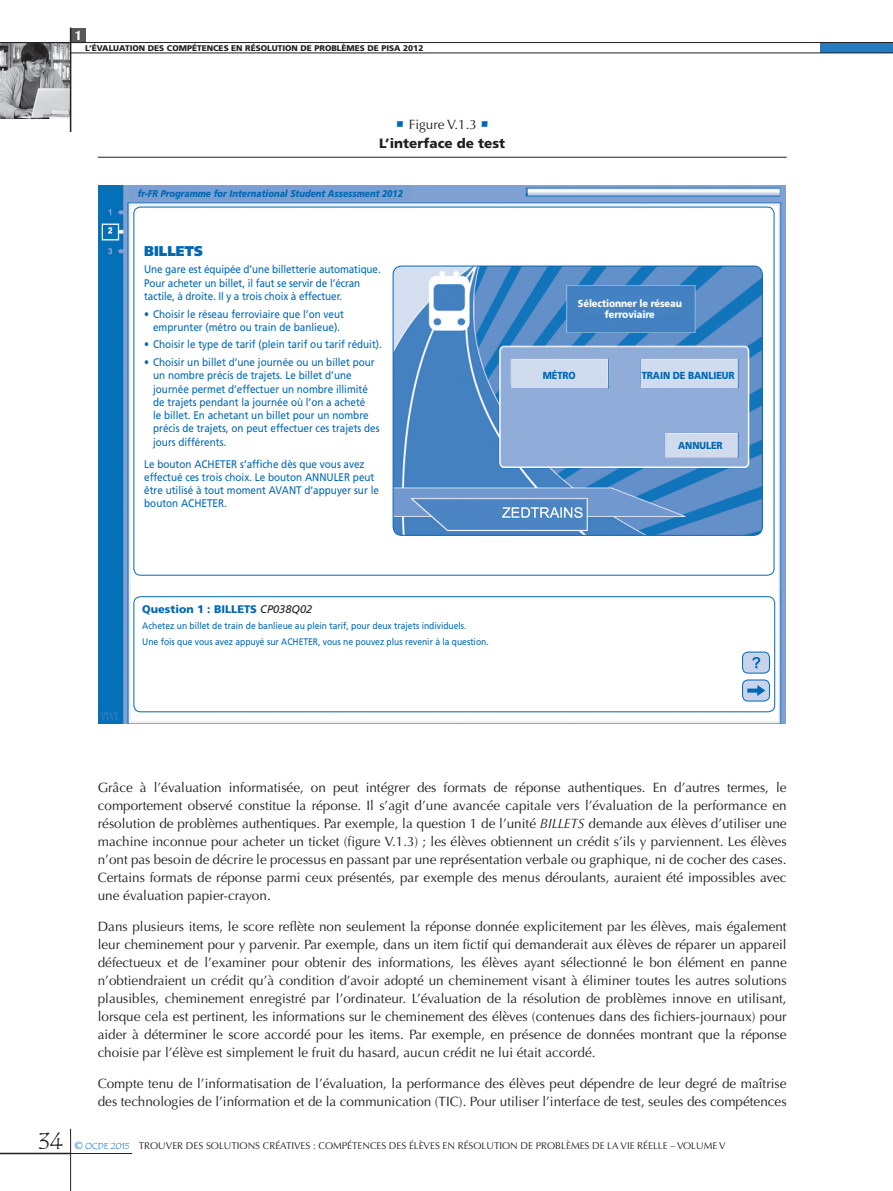
<style>
.page{position:relative;width:893px;height:1191px;background:#fff}
.page>*{position:absolute;margin:0;border:0;box-sizing:border-box;transform-origin:0 0}
.t1{font:24px "Tempus Sans ITC Std";color:#231f20}
.t2{font:900 14.1px "Frutiger LT Std";color:#0168b3;scale:.9 1}
.t3{font:13.5px/18px "Optima LT Std";color:#231f20;text-align:justify}
.t4{font:900 13.5px "Frutiger LT Std";color:#231f20}
.t5{font:900 13.5px "Optima LT Std";color:#fff}
.t6{font:10.95px/13.2px "Frutiger LT Std";color:#0168b3;scale:.9 1}
.t7{font:900 10.95px "Frutiger LT Std";color:#0168b3}
.t8{font:900 10.2px/11.1px "Frutiger LT Std";letter-spacing:-.01em;color:#fff;text-align:center;scale:.9 1}
.t9{font:900 10.2px "Frutiger LT Std";letter-spacing:-.01em;color:#0168b3;scale:.9 1}
.t10{font:italic 900 9.9px "Frutiger LT Std";color:#0168b3;scale:.86 1}
.t11{font:9.75px "Optima LT Std";color:#231f20}
.t12{font:9.45px/15.8px "Frutiger LT Std";color:#0168b3;scale:.9 1}
.t13{font:900 8.25px "Frutiger LT Std";color:#231f20}
.s1{font-family:"ITC Eras Std";font-weight:900;font-size:15px;color:#0168b3}
.s2{font-weight:400;font-style:italic;color:#231f20}
.s3{font-style:italic}
.s4{font-size:10.5px;color:#0168b3}
.s5{font-family:"Tempus Sans ITC Std";font-size:9px;color:#0168b3}
</style>
<div class="page">
<img style="left:0;top:43px;width:70px;height:76px">
<div style="left:821px;top:43px;width:72px;height:10px;background:#277abe"></div>
<div style="left:71px;top:28px;width:14px;height:15px;background:#57585a"></div>
<hr style="left:0;top:42px;width:893px;height:1px;background:#231f20">
<hr style="left:71px;top:53px;width:822px;height:1px;background:#231f20">
<hr style="left:70px;top:28px;width:1px;height:104px;background:#231f20">
<hr style="left:70px;top:1128px;width:1px;height:63px;background:#231f20">
<hr style="left:71px;top:1153px;width:61px;height:1px;background:#231f20">
<hr style="left:0;top:1152px;width:71px;height:2px;background:#231f20">
<hr style="left:98px;top:157px;width:689px;height:1px;background:#231f20">
<img style="left:99px;top:185px;width:686px;height:538px">
<div style="left:129px;top:186px;width:282px;height:13px;background:#7c9fd2"></div>
<div style="left:135px;top:236px;width:258px;height:288px;background:#fff"></div>
<div style="left:134px;top:596px;width:641px;height:116px;background:#fff;border-radius:7px"></div>
<div style="left:133px;top:596px;width:642px;height:116px;border:1px solid #0168b3;border-radius:7px"></div>
<div style="left:742px;top:652px;width:27px;height:21px;background:#c6d3eb;border-radius:6px"></div>
<div style="left:742px;top:651px;width:28px;height:22px;border:1px solid #0168b3;border-radius:6px"></div>
<svg style="left:752px;top:657px;width:8px;height:11px"></svg>
<div style="left:742px;top:680px;width:27px;height:21px;background:#c6d3eb;border-radius:6px"></div>
<div style="left:742px;top:679px;width:28px;height:22px;border:1px solid #0168b3;border-radius:6px"></div>
<svg style="left:747px;top:685px;width:18px;height:11px"></svg>
<img style="left:393px;top:266px;width:369px;height:269px">
<div style="left:393px;top:266px;width:370px;height:269px;border:1px solid #0168b3;border-radius:9px"></div>
<p class="t5" style="left:75px;top:28px;width:8px">1</p>
<p class="t13" style="left:85px;top:43px;width:340px">L’ÉVALUATION DES COMPÉTENCES EN RÉSOLUTION DE PROBLÈMES DE PISA 2012</p>
<p class="t3" style="left:394px;top:116px;width:97px"><span class="s1">•</span> Figure V.1.3 <span class="s1">•</span></p>
<p class="t4" style="left:379px;top:135px;width:128px">L’interface de test</p>
<p class="t10" style="left:138px;top:187px;width:310px">fr-FR Programme for International Student Assessment 2012</p>
<p class="t2" style="left:144px;top:242px;width:67px">BILLETS</p>
<p class="t6" style="left:144px;top:263px;width:264px">Une gare est équipée d’une billetterie automatique.<br>Pour acheter un billet, il faut se servir de l’écran tactile, à droite. Il y a trois choix à effectuer.</p>
<p class="t6" style="left:144px;top:307px;width:223px;text-align:center">• Choisir le réseau ferroviaire que l’on veut emprunter (métro ou train de banlieue).</p>
<p class="t6" style="left:144px;top:338px;width:266px">• Choisir le type de tarif (plein tarif ou tarif réduit).</p>
<p class="t6" style="left:153px;top:356px;width:253px;text-indent:-9px">• Choisir un billet d’une journée ou un billet pour un nombre précis de trajets. Le billet d’une journée permet d’effectuer un nombre illimité de trajets pendant la journée où l’on a acheté<br>le billet. En achetant un billet pour un nombre précis de trajets, on peut effectuer ces trajets des jours différents.</p>
<p class="t6" style="left:144px;top:457px;width:262px">Le bouton ACHETER s’affiche dès que vous avez effectué ces trois choix. Le bouton ANNULER peut être utilisé à tout moment AVANT d’appuyer sur le bouton ACHETER.</p>
<p class="t7" style="left:142px;top:603px;width:172px">Question 1 : BILLETS <span class="s2">CP038Q02</span></p>
<p class="t12" style="left:142px;top:618px;width:386px">Achetez un billet de train de banlieue au plein tarif, pour deux trajets individuels.<br>Une fois que vous avez appuyé sur ACHETER, vous ne pouvez plus revenir à la question.</p>
<p class="t8" style="left:578px;top:297px;width:117px">Sélectionner le réseau ferroviaire</p>
<p class="t9" style="left:543px;top:369px;width:38px">MÉTRO</p>
<p class="t9" style="left:642px;top:369px;width:105px">TRAIN DE BANLIEUR</p>
<p class="t9" style="left:678px;top:439px;width:51px">ANNULER</p>
<p class="t3" style="left:98px;top:779px;width:690px">Grâce à l’évaluation informatisée, on peut intégrer des formats de réponse authentiques. En d’autres termes, le comportement observé constitue la réponse. Il s’agit d’une avancée capitale vers l’évaluation de la performance en résolution de problèmes authentiques. Par exemple, la question 1 de l’unité <span class="s3">BILLETS</span> demande aux élèves d’utiliser une machine inconnue pour acheter un ticket (figure V.1.3) ; les élèves obtiennent un crédit s’ils y parviennent. Les élèves n’ont pas besoin de décrire le processus en passant par une représentation verbale ou graphique, ni de cocher des cases.<br>Certains formats de réponse parmi ceux présentés, par exemple des menus déroulants, auraient été impossibles avec une évaluation papier-crayon.</p>
<p class="t3" style="left:98px;top:917px;width:690px">Dans plusieurs items, le score reflète non seulement la réponse donnée explicitement par les élèves, mais également leur cheminement pour y parvenir. Par exemple, dans un item fictif qui demanderait aux élèves de réparer un appareil défectueux et de l’examiner pour obtenir des informations, les élèves ayant sélectionné le bon élément en panne n’obtiendraient un crédit qu’à condition d’avoir adopté un cheminement visant à éliminer toutes les autres solutions plausibles, cheminement enregistré par l’ordinateur. L’évaluation de la résolution de problèmes innove en utilisant, lorsque cela est pertinent, les informations sur le cheminement des élèves (contenues dans des fichiers-journaux) pour aider à déterminer le score accordé pour les items. Par exemple, en présence de données montrant que la réponse choisie par l’élève est simplement le fruit du hasard, aucun crédit ne lui était accordé.</p>
<p class="t3" style="left:98px;top:1074px;width:690px">Compte tenu de l’informatisation de l’évaluation, la performance des élèves peut dépendre de leur degré de maîtrise des technologies de l’information et de la communication (TIC). Pour utiliser l’interface de test, seules des compétences</p>
<h1 class="t1" style="left:39px;top:1125px;width:26px">34</h1>
<p class="t11" style="left:75px;top:1140px;width:652px"><span class="s4">©</span> <span class="s5">OCDE 2015</span> TROUVER DES SOLUTIONS CRÉATIVES : COMPÉTENCES DES ÉLÈVES EN RÉSOLUTION DE PROBLÈMES DE LA VIE RÉELLE – VOLUME V</p>
</div>
